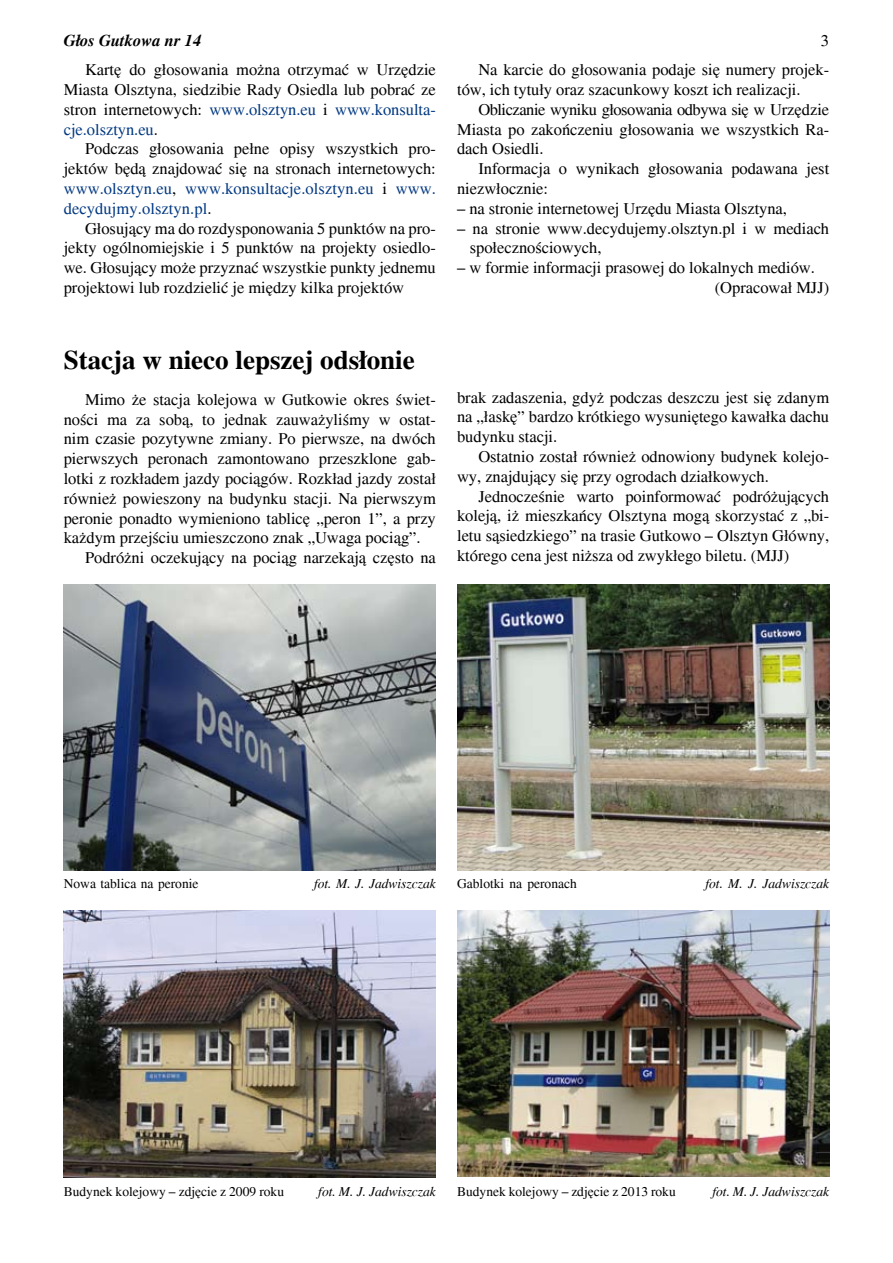
<style>
.page{position:relative;width:893px;height:1263px;background:#fff}
.page>*{position:absolute;margin:0;border:0;box-sizing:border-box;transform-origin:0 0}
.t1{font:700 27px "Times";color:#000}
.t2{font:16.5px/19.8px "Times";letter-spacing:-.005em;color:#000;text-align:justify}
.t3{font:italic 700 16.5px "Times";color:#000}
.t4{font:13.5px "Times";color:#000}
.t5{font:italic 13.5px "Times";color:#000}
.s1{color:#003882}
</style>
<div class="page">
<img style="left:64px;top:910px;width:372px;height:267px">
<img style="left:457px;top:910px;width:372px;height:267px">
<img style="left:457px;top:584px;width:372px;height:286px">
<img style="left:64px;top:584px;width:372px;height:286px">
<p class="t3" style="left:64px;top:31px;width:139px">Głos Gutkowa nr 14</p>
<p class="t2" style="left:64px;top:60px;width:374px;text-indent:21px">Kartę do głosowania można otrzymać w Urzędzie Miasta Olsztyna, siedzibie Rady Osiedla lub pobrać ze stron internetowych: <span class="s1">www.olsztyn.eu</span> i <span class="s1">www.konsulta&shy;cje.olsztyn.eu</span>.</p>
<p class="t2" style="left:64px;top:139px;width:374px;text-indent:21px">Podczas głosowania pełne opisy wszystkich pro&shy;jektów będą znajdować się na stronach internetowych: <span class="s1">www.olsztyn.eu</span>, <span class="s1">www.konsultacje.olsztyn.eu</span> i <span class="s1">www. decydujmy.olsztyn.pl</span>.</p>
<p class="t2" style="left:64px;top:218px;width:374px;text-indent:21px">Głosujący ma do rozdysponowania 5 punktów na pro&shy;jekty ogólnomiejskie i 5 punktów na projekty osiedlo&shy;we. Głosujący może przyznać wszystkie punkty jednemu projektowi lub rozdzielić je między kilka projektów</p>
<p class="t2" style="left:457px;top:60px;width:374px;text-indent:21px">Na karcie do głosowania podaje się numery projek&shy;tów, ich tytuły oraz szacunkowy koszt ich realizacji.</p>
<p class="t2" style="left:457px;top:100px;width:374px;text-indent:21px">Obliczanie wyniku głosowania odbywa się w Urzędzie Miasta po zakończeniu głosowania we wszystkich Ra&shy;dach Osiedli.</p>
<p class="t2" style="left:457px;top:159px;width:374px;text-indent:21px">Informacja o wynikach głosowania podawana jest niezwłocznie:</p>
<p class="t2" style="left:457px;top:199px;width:331px">– na stronie internetowej Urzędu Miasta Olsztyna,</p>
<p class="t2" style="left:470px;top:218px;width:361px;text-indent:-13px">– na stronie www.decydujemy.olsztyn.pl i w mediach społecznościowych,</p>
<p class="t2" style="left:715px;top:258px;width:116px;text-indent:-258px">– w formie informacji prasowej do lokalnych mediów. (Opracował MJJ)</p>
<h1 class="t1" style="left:64px;top:344px;width:352px">Stacja w nieco lepszej odsłonie</h1>
<p class="t2" style="left:85px;top:390px;width:352px">Mimo że stacja kolejowa w Gutkowie okres świet-</p>
<p class="t2" style="left:64px;top:409px;width:374px">ności ma za sobą, to jednak zauważyliśmy w ostat-</p>
<p class="t2" style="left:64px;top:429px;width:374px">nim czasie pozytywne zmiany. Po pierwsze, na dwóch</p>
<p class="t2" style="left:64px;top:449px;width:374px">pierwszych peronach zamontowano przeszklone gab-</p>
<p class="t2" style="left:64px;top:469px;width:374px">lotki z rozkładem jazdy pociągów. Rozkład jazdy został</p>
<p class="t2" style="left:64px;top:489px;width:374px">również powieszony na budynku stacji. Na pierwszym</p>
<p class="t2" style="left:64px;top:508px;width:374px">peronie ponadto wymieniono tablicę „peron 1”, a przy</p>
<p class="t2" style="left:64px;top:528px;width:358px">każdym przejściu umieszczono znak „Uwaga pociąg”.</p>
<p class="t2" style="left:85px;top:548px;width:352px">Podróżni oczekujący na pociąg narzekają często na</p>
<p class="t2" style="left:457px;top:387px;width:374px">brak zadaszenia, gdyż podczas deszczu jest się zdanym na „łaskę” bardzo krótkiego wysuniętego kawałka dachu budynku stacji.</p>
<p class="t2" style="left:457px;top:447px;width:374px;text-indent:21px">Ostatnio został również odnowiony budynek kolejo&shy;wy, znajdujący się przy ogrodach działkowych.</p>
<p class="t2" style="left:457px;top:486px;width:374px;text-indent:21px">Jednocześnie warto poinformować podróżujących koleją, iż mieszkańcy Olsztyna mogą skorzystać z „bi&shy;letu sąsiedzkiego” na trasie Gutkowo – Olsztyn Główny, którego cena jest niższa od zwykłego biletu. (MJJ)</p>
<p class="t4" style="left:64px;top:876px;width:136px">Nowa tablica na peronie</p>
<p class="t5" style="left:314px;top:876px;width:123px">fot. M. J. Jadwiszczak</p>
<p class="t4" style="left:457px;top:876px;width:121px">Gablotki na peronach</p>
<p class="t5" style="left:705px;top:876px;width:125px">fot. M. J. Jadwiszczak</p>
<p class="t4" style="left:64px;top:1184px;width:222px">Budynek kolejowy – zdjęcie z 2009 roku</p>
<p class="t5" style="left:318px;top:1184px;width:119px">fot. M. J. Jadwiszczak</p>
<p class="t4" style="left:457px;top:1184px;width:220px">Budynek kolejowy – zdjęcie z 2013 roku</p>
<p class="t5" style="left:712px;top:1184px;width:118px">fot. M. J. Jadwiszczak</p>
</div>
